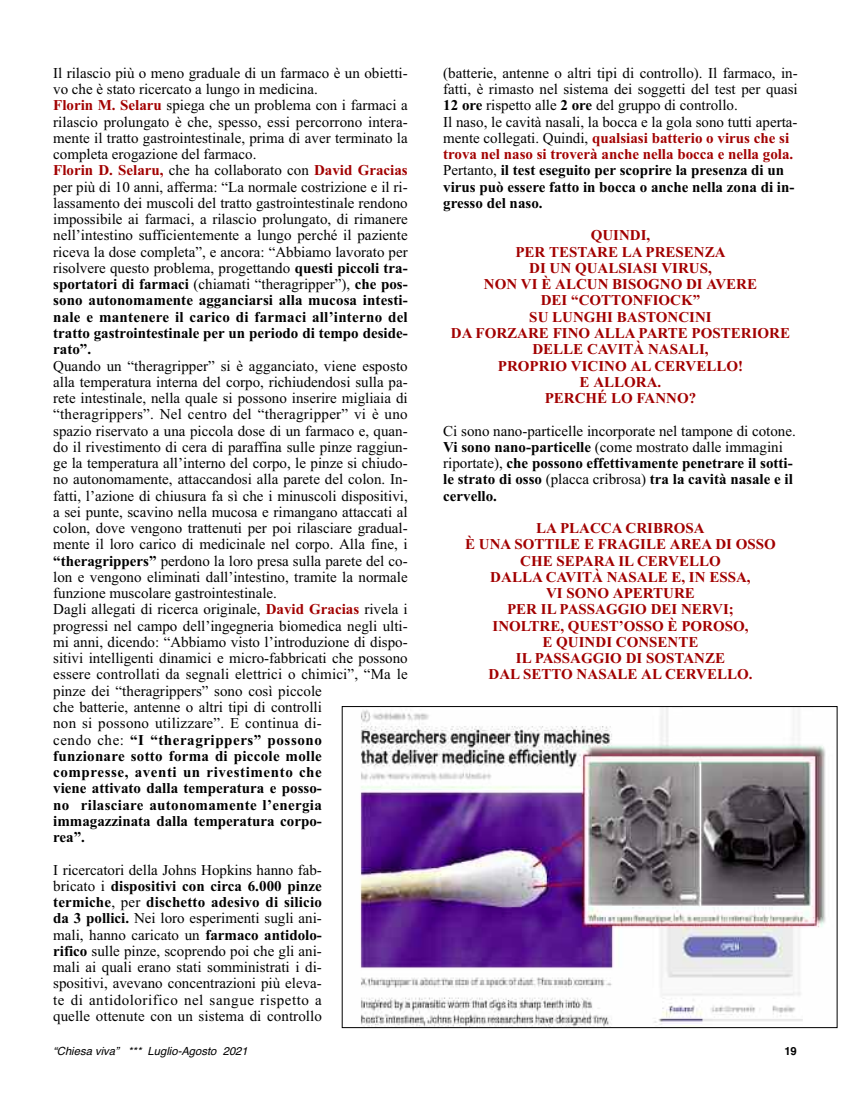
<style>
.page{position:relative;width:851px;height:1117px;background:#fff}
.page>*{position:absolute;margin:0;border:0;box-sizing:border-box;transform-origin:0 0}
.t1{font:15px/16.2px "Times New Roman";color:#000}
.t2{font:700 15px/16.2px "Times New Roman";color:#a20000;text-align:center}
.t3{font:700 15px/16.2px "Times New Roman";color:#000}
.t4{font:italic 11.25px "Helvetica";color:#000}
.t5{font:700 11.25px "Helvetica";color:#000}
.s1{font-weight:700;color:#a20000}
.s2{font-weight:700}
.s3{font-weight:400}
</style>
<div class="page">
<img style="left:360px;top:708px;width:466px;height:317px">
<div style="left:342px;top:706px;width:495px;height:321px;border:1px solid #000"></div>
<p class="t1" style="left:53px;top:64px;width:356px">Il rilascio più o meno graduale di un farmaco è un obietti&shy;vo che è stato ricercato a lungo in medicina.<br><span class="s1">Florin M. Selaru</span> spiega che un problema con i farmaci a rilascio prolungato è che, spesso, essi percorrono intera&shy;mente il tratto gastrointestinale, prima di aver terminato la completa erogazione del farmaco.<br><span class="s1">Florin D. Selaru,</span> che ha collaborato con <span class="s1">David Gracias </span>per più di 10 anni, afferma: “La normale costrizione e il ri&shy;lassamento dei muscoli del tratto gastrointestinale rendono impossibile ai farmaci, a rilascio prolungato, di rimanere nell’intestino sufficientemente a lungo perché il paziente riceva la dose completa”, e ancora: “Abbiamo lavorato per risolvere questo problema, progettando <span class="s2">questi piccoli tra&shy;sportatori di farmaci</span> (chiamati “theragripper”), <span class="s2">che pos&shy;sono autonomamente agganciarsi alla mucosa intesti&shy;nale e mantenere il carico di farmaci all’interno del tratto gastrointestinale per un periodo di tempo deside&shy;rato”.</span></p>
<p class="t1" style="left:53px;top:357px;width:356px">Quando un “theragripper” si è agganciato, viene esposto alla temperatura interna del corpo, richiudendosi sulla pa&shy;rete intestinale, nella quale si possono inserire migliaia di “theragrippers”. Nel centro del “theragripper” vi è uno spazio riservato a una piccola dose di un farmaco e, quan&shy;do il rivestimento di cera di paraffina sulle pinze raggiun&shy;ge la temperatura all’interno del corpo, le pinze si chiudo&shy;no autonomamente, attaccandosi alla parete del colon. In&shy;fatti, l’azione di chiusura fa sì che i minuscoli dispositivi, a sei punte, scavino nella mucosa e rimangano attaccati al colon, dove vengono trattenuti per poi rilasciare gradual&shy;mente il loro carico di medicinale nel corpo. Alla fine, i <span class="s2">“theragrippers”</span> perdono la loro presa sulla parete del co&shy;lon e vengono eliminati dall’intestino, tramite la normale funzione muscolare gastrointestinale.<br>Dagli allegati di ricerca originale, <span class="s1">David Gracias</span> rivela i progressi nel campo dell’ingegneria biomedica negli ulti&shy;mi anni, dicendo: “Abbiamo visto l’introduzione di dispo&shy;sitivi intelligenti dinamici e micro-fabbricati che possono essere controllati da segnali elettrici o chimici”, “Ma le pinze dei “theragrippers” sono così piccole<br>che batterie, antenne o altri tipi di controlli<br>non si possono utilizzare”. E continua di-<br>cendo che: <span class="s2">“I “theragrippers” possono<br>funzionare sotto forma di piccole molle<br>compresse, aventi un rivestimento che<br>viene attivato dalla temperatura e posso-<br>no rilasciare autonomamente l’energia immagazzinata dalla temperatura corpo-<br>rea”.</span></p>
<p class="t1" style="left:53px;top:861px;width:270px;text-align:justify">I ricercatori della Johns Hopkins hanno fab&shy;bricato i <span class="s2">dispositivi con circa 6.000 pinze termiche</span>, per <span class="s2">dischetto adesivo di silicio da 3 pollici.</span> Nei loro esperimenti sugli ani&shy;mali, hanno caricato un <span class="s2">farmaco antidolo&shy;rifico</span> sulle pinze, scoprendo poi che gli ani&shy;mali ai quali erano stati somministrati i di&shy;spositivi, avevano concentrazioni più eleva&shy;te di antidolorifico nel sangue rispetto a quelle ottenute con un sistema di controllo</p>
<p class="t1" style="left:443px;top:64px;width:356px">(batterie, antenne o altri tipi di controllo). Il farmaco, in&shy;fatti, è rimasto nel sistema dei soggetti del test per quasi <span class="s2">12 ore</span> rispetto alle <span class="s2">2 ore</span> del gruppo di controllo.<br>Il naso, le cavità nasali, la bocca e la gola sono tutti aperta&shy;mente collegati. Quindi, <span class="s1">qualsiasi batterio o virus che si trova nel naso si troverà anche nella bocca e nella gola.<br></span>Pertanto, <span class="s2">il test eseguito per scoprire la presenza di un virus può essere fatto in bocca o anche nella zona di in&shy;gresso del naso.</span></p>
<p class="t2" style="left:451px;top:227px;width:340px">QUINDI,<br>PER TESTARE LA PRESENZA<br>DI UN QUALSIASI VIRUS,<br>NON VI È ALCUN BISOGNO DI AVERE<br>DEI “COTTONFIOCK”<br>SU LUNGHI BASTONCINI<br>DA FORZARE FINO ALLA PARTE POSTERIORE<br>DELLE CAVITÀ NASALI,<br>PROPRIO VICINO AL CERVELLO!<br>E ALLORA.<br>PERCHÉ LO FANNO?</p>
<p class="t3" style="left:443px;top:422px;width:354px"><span class="s3">Ci sono nano-particelle incorporate nel tampone di cotone.<br></span>Vi sono nano-particelle <span class="s3">(come mostrato dalle immagini riportate),</span> che possono effettivamente penetrare il sotti&shy;le strato di osso <span class="s3">(placca cribrosa)</span> tra la cavità nasale e il cervello.</p>
<p class="t2" style="left:465px;top:519px;width:312px">LA PLACCA CRIBROSA<br>È UNA SOTTILE E FRAGILE AREA DI OSSO<br>CHE SEPARA IL CERVELLO<br>DALLA CAVITÀ NASALE E, IN ESSA,<br>VI SONO APERTURE<br>PER IL PASSAGGIO DEI NERVI;<br>INOLTRE, QUEST’OSSO È POROSO,<br>E QUINDI CONSENTE<br>IL PASSAGGIO DI SOSTANZE<br>DAL SETTO NASALE AL CERVELLO.</p>
<p class="t4" style="left:53px;top:1044px;width:196px">“Chiesa viva” *** Luglio-Agosto 2021</p>
<p class="t5" style="left:784px;top:1044px;width:14px">19</p>
</div>
